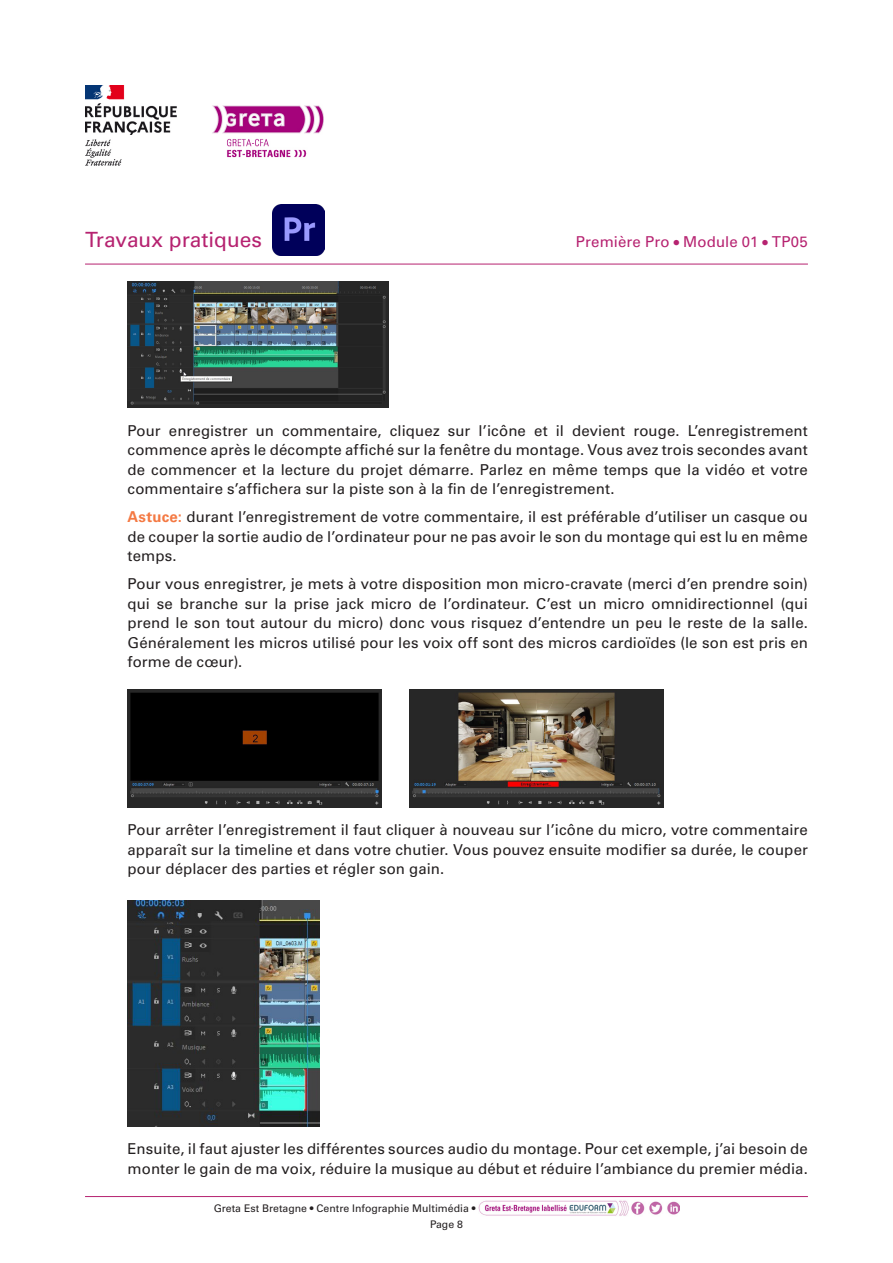
<style>
.page{position:relative;width:893px;height:1263px;background:#fff}
.page>*{position:absolute;margin:0;border:0;box-sizing:border-box;transform-origin:0 0}
.t1{font:21px "Univers LT Std";letter-spacing:-.005em;color:#b62270}
.Texte_courant_retrai{font:15px/19.5px "Univers LT Std";letter-spacing:.005em;color:#231f20;text-align:justify}
.t2{font:15px "Univers LT Std";letter-spacing:.005em;color:#b62270}
.t3{font:10.5px/16.2px "Univers LT Std";color:#231f20}
.s1{font-weight:700;color:#f47943}
</style>
<div class="page">
<hr style="left:85px;top:264px;width:723px;height:1px;background:#b62270">
<img style="left:273px;top:205px;width:52px;height:50px">
<img style="left:85px;top:85px;width:239px;height:80px">
<hr style="left:85px;top:1196px;width:723px;height:1px;background:#b62270">
<img style="left:478px;top:1200px;width:201px;height:16px">
<img style="left:128px;top:281px;width:261px;height:127px">
<img style="left:128px;top:689px;width:254px;height:118px">
<img style="left:409px;top:689px;width:254px;height:118px">
<img style="left:128px;top:901px;width:191px;height:225px">
<h1 class="t1" style="left:85px;top:227px;width:178px">Travaux pratiques</h1>
<p class="t2" style="left:576px;top:232px;width:233px">Première Pro • Module 01 • TP05</p>
<p class="Texte_courant_retrai" style="left:128px;top:421px;width:682px">Pour enregistrer un commentaire, cliquez sur l’icône et il devient rouge. L’enregistrement commence après le décompte affiché sur la fenêtre du montage. Vous avez trois secondes avant de commencer et la lecture du projet démarre. Parlez en même temps que la vidéo et votre commentaire s’affichera sur la piste son à la fin de l’enregistrement.</p>
<p class="Texte_courant_retrai" style="left:128px;top:507px;width:682px"><span class="s1">Astuce:</span> durant l’enregistrement de votre commentaire, il est préférable d’utiliser un casque ou de couper la sortie audio de l’ordinateur pour ne pas avoir le son du montage qui est lu en même temps.</p>
<p class="Texte_courant_retrai" style="left:128px;top:574px;width:682px">Pour vous enregistrer, je mets à votre disposition mon micro-cravate (merci d’en prendre soin) qui se branche sur la prise jack micro de l’ordinateur. C’est un micro omnidirectionnel (qui prend le son tout autour du micro) donc vous risquez d’entendre un peu le reste de la salle.<br>Généralement les micros utilisé pour les voix off sont des micros cardioïdes (le son est pris en forme de cœur).</p>
<p class="Texte_courant_retrai" style="left:128px;top:820px;width:682px">Pour arrêter l’enregistrement il faut cliquer à nouveau sur l’icône du micro, votre commentaire apparaît sur la timeline et dans votre chutier. Vous pouvez ensuite modifier sa durée, le couper pour déplacer des parties et régler son gain.</p>
<p class="Texte_courant_retrai" style="left:128px;top:1139px;width:682px">Ensuite, il faut ajuster les différentes sources audio du montage. Pour cet exemple, j’ai besoin de monter le gain de ma voix, réduire la musique au début et réduire l’ambiance du premier média.</p>
<p class="t3" style="left:430px;top:1200px;width:47px;text-indent:-216px">Greta Est Bretagne • Centre Infographie Multimédia •<br>Page 8</p>
</div>
